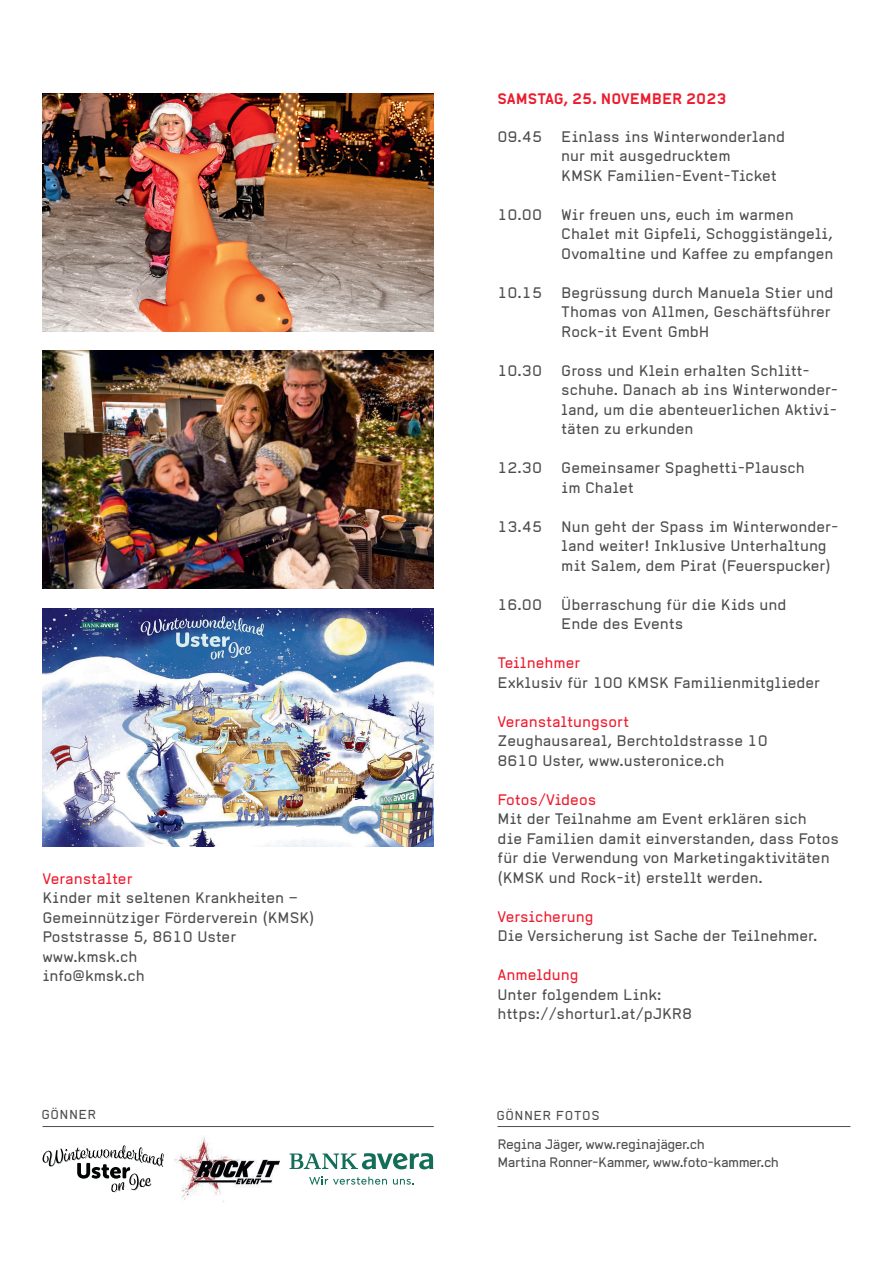
<style>
.page{position:relative;width:893px;height:1263px;background:#fff}
.page>*{position:absolute;margin:0;border:0;box-sizing:border-box;transform-origin:0 0}
.t1{font:15px/19.5px "Alpha Headline Pro";color:#4b4c4d}
.t2{font:15px "Alpha Headline Pro";color:#ee1b2d}
.t3{font:700 15px "Alpha Headline Pro";color:#ee1b2d}
.t4{font:13.5px/18px "Alpha Headline Pro";letter-spacing:-.04em;color:#4b4c4d}
.t5{font:12.75px "Alpha Headline Pro";letter-spacing:.04em;color:#4b4c4d}
</style>
<div class="page">
<img style="left:43px;top:608px;width:391px;height:238px">
<img style="left:43px;top:94px;width:391px;height:238px">
<img style="left:43px;top:351px;width:391px;height:238px">
<hr style="left:497px;top:1126px;width:353px;height:1px;background:#4b4c4d">
<hr style="left:43px;top:1126px;width:391px;height:1px;background:#4b4c4d">
<svg style="left:43px;top:1145px;width:121px;height:47px"></svg>
<img style="left:174px;top:1137px;width:105px;height:65px">
<svg style="left:309px;top:1177px;width:78px;height:8px"></svg>
<svg style="left:393px;top:1179px;width:21px;height:6px"></svg>
<svg style="left:290px;top:1153px;width:143px;height:16px"></svg>
<p class="t2" style="left:43px;top:869px;width:92px">Veranstalter</p>
<p class="t1" style="left:43px;top:888px;width:274px">Kinder mit seltenen Krankheiten –<br>Gemeinnütziger Förderverein (KMSK)<br>Poststrasse 5, 8610 Uster www.kmsk.ch<br>info@kmsk.ch</p>
<p class="t3" style="left:497px;top:90px;width:230px">SAMSTAG, 25. NOVEMBER 2023</p>
<p class="t1" style="left:497px;top:127px;width:46px">09.45</p>
<p class="t1" style="left:561px;top:127px;width:225px">Einlass ins Winterwonderland nur mit ausgedrucktem<br>KMSK Familien-Event-Ticket</p>
<p class="t1" style="left:497px;top:205px;width:46px">10.00</p>
<p class="t1" style="left:561px;top:205px;width:274px">Wir freuen uns, euch im warmen<br>Chalet mit Gipfeli, Schoggistängeli,<br>Ovomaltine und Kaffee zu empfangen</p>
<p class="t1" style="left:497px;top:283px;width:46px">10.15</p>
<p class="t1" style="left:561px;top:283px;width:274px">Begrüssung durch Manuela Stier und<br>Thomas von Allmen, Geschäftsführer<br>Rock-it Event GmbH</p>
<p class="t1" style="left:497px;top:361px;width:46px">10.30</p>
<p class="t1" style="left:561px;top:361px;width:278px">Gross und Klein erhalten Schlitt&shy;schuhe. Danach ab ins Winterwonder&shy;land, um die abenteuerlichen Aktivi&shy;täten zu erkunden</p>
<p class="t1" style="left:497px;top:458px;width:46px">12.30</p>
<p class="t1" style="left:561px;top:458px;width:245px">Gemeinsamer Spaghetti-Plausch im Chalet</p>
<p class="t1" style="left:497px;top:517px;width:46px">13.45</p>
<p class="t1" style="left:561px;top:517px;width:279px">Nun geht der Spass im Winterwonder&shy;land weiter! Inklusive Unterhaltung mit Salem, dem Pirat (Feuerspucker)</p>
<p class="t1" style="left:497px;top:595px;width:46px">16.00</p>
<p class="t1" style="left:561px;top:595px;width:227px">Überraschung für die Kids und<br>Ende des Events</p>
<p class="t2" style="left:497px;top:654px;width:84px">Teilnehmer</p>
<p class="t1" style="left:497px;top:673px;width:324px">Exklusiv für 100 KMSK Familienmitglieder</p>
<p class="t2" style="left:497px;top:712px;width:133px">Veranstaltungsort</p>
<p class="t1" style="left:497px;top:731px;width:272px">Zeughausareal, Berchtoldstrasse 10<br>8610 Uster, www.usteronice.ch</p>
<p class="t2" style="left:497px;top:790px;width:100px">Fotos/Videos</p>
<p class="t1" style="left:497px;top:809px;width:343px">Mit der Teilnahme am Event erklären sich<br>die Familien damit einverstanden, dass Fotos für die Verwendung von Marketingaktivitäten (KMSK und Rock-it) erstellt werden.</p>
<p class="t2" style="left:497px;top:907px;width:98px">Versicherung</p>
<p class="t1" style="left:497px;top:926px;width:321px">Die Versicherung ist Sache der Teilnehmer.</p>
<p class="t2" style="left:497px;top:966px;width:83px">Anmeldung</p>
<p class="t1" style="left:497px;top:985px;width:196px">Unter folgendem Link: https://shorturl.at/pJKR8</p>
<p class="t5" style="left:41px;top:1106px;width:56px">GÖNNER</p>
<p class="t5" style="left:496px;top:1107px;width:105px">GÖNNER FOTOS</p>
<p class="t4" style="left:497px;top:1135px;width:283px">Regina Jäger, www.reginajäger.ch<br>Martina Ronner-Kammer, www.foto-kammer.ch</p>
</div>
